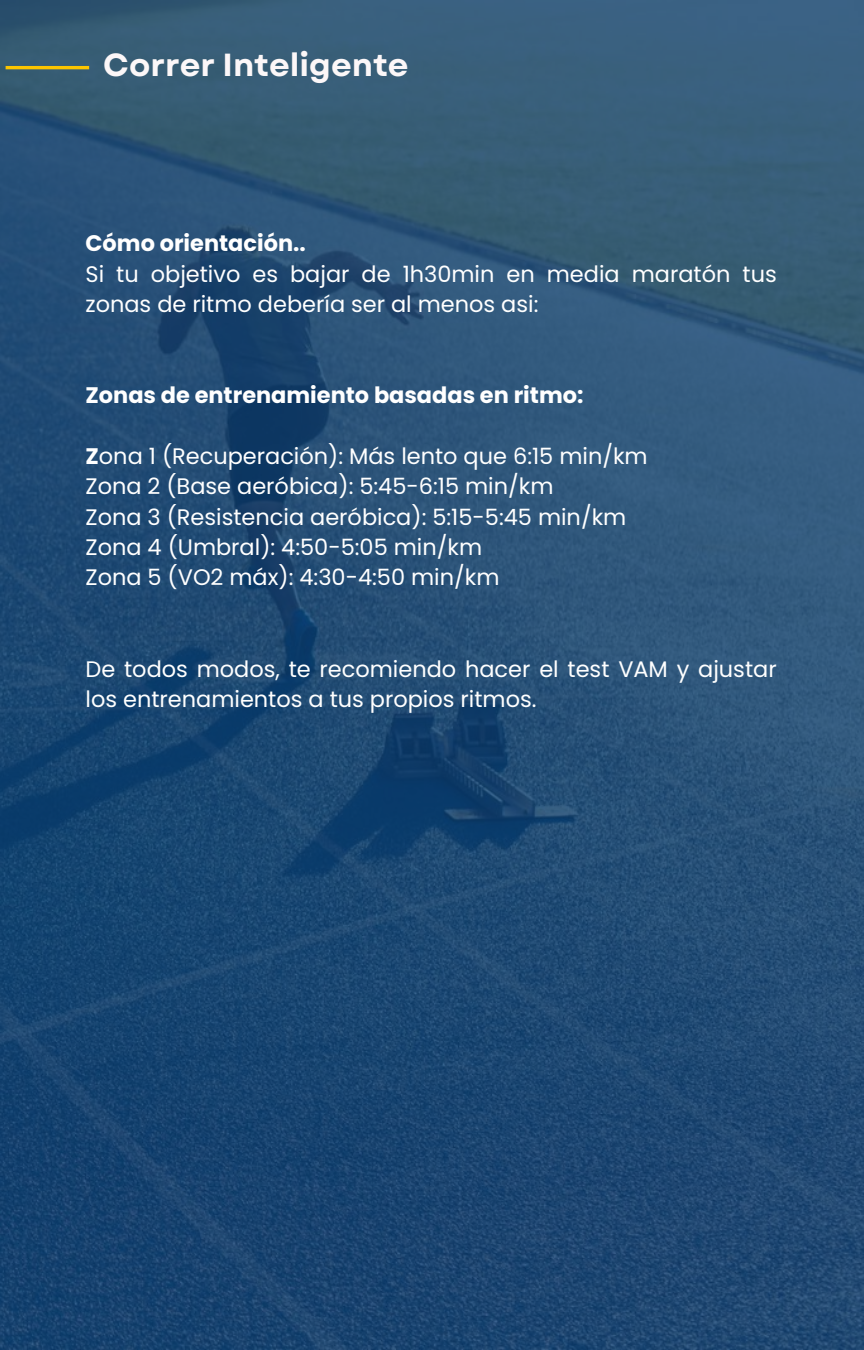
<style>
.page{position:relative;width:864px;height:1350px;background:#fff}
.page>*{position:absolute;margin:0;border:0;box-sizing:border-box;transform-origin:0 0}
.t1{font:700 31.95px "Garet";color:#fcf7f8}
.t2{font:22.5px/30.4px "Poppins";color:#fff}
.t3{font:700 22.5px "Poppins";color:#fff}
.s1{font-weight:700}
</style>
<div class="page">
<img style="left:0;top:0;width:864px;height:1350px">
<hr style="left:6px;top:66px;width:83px;height:3px;background:#fcc500">
<h1 class="t1" style="left:103px;top:42px;width:307px">Correr Inteligente</h1>
<p class="t3" style="left:86px;top:228px;width:222px">Cómo orientación..</p>
<p class="t2" style="left:86px;top:259px;width:693px">Si tu objetivo es bajar de 1h30min en media maratón tus zonas de ritmo debería ser al menos asi:</p>
<p class="t3" style="left:86px;top:380px;width:499px">Zonas de entrenamiento basadas en ritmo:</p>
<p class="t2" style="left:86px;top:441px;width:564px"><span class="s1">Z</span>ona 1 (Recuperación): Más lento que 6:15 min/km Zona 2 (Base aeróbica): 5:45-6:15 min/km<br>Zona 3 (Resistencia aeróbica): 5:15-5:45 min/km Zona 4 (Umbral): 4:50-5:05 min/km<br>Zona 5 (VO2 máx): 4:30-4:50 min/km</p>
<p class="t2" style="left:86px;top:653px;width:693px">De todos modos, te recomiendo hacer el test VAM y ajustar los entrenamientos a tus propios ritmos.</p>
</div>
